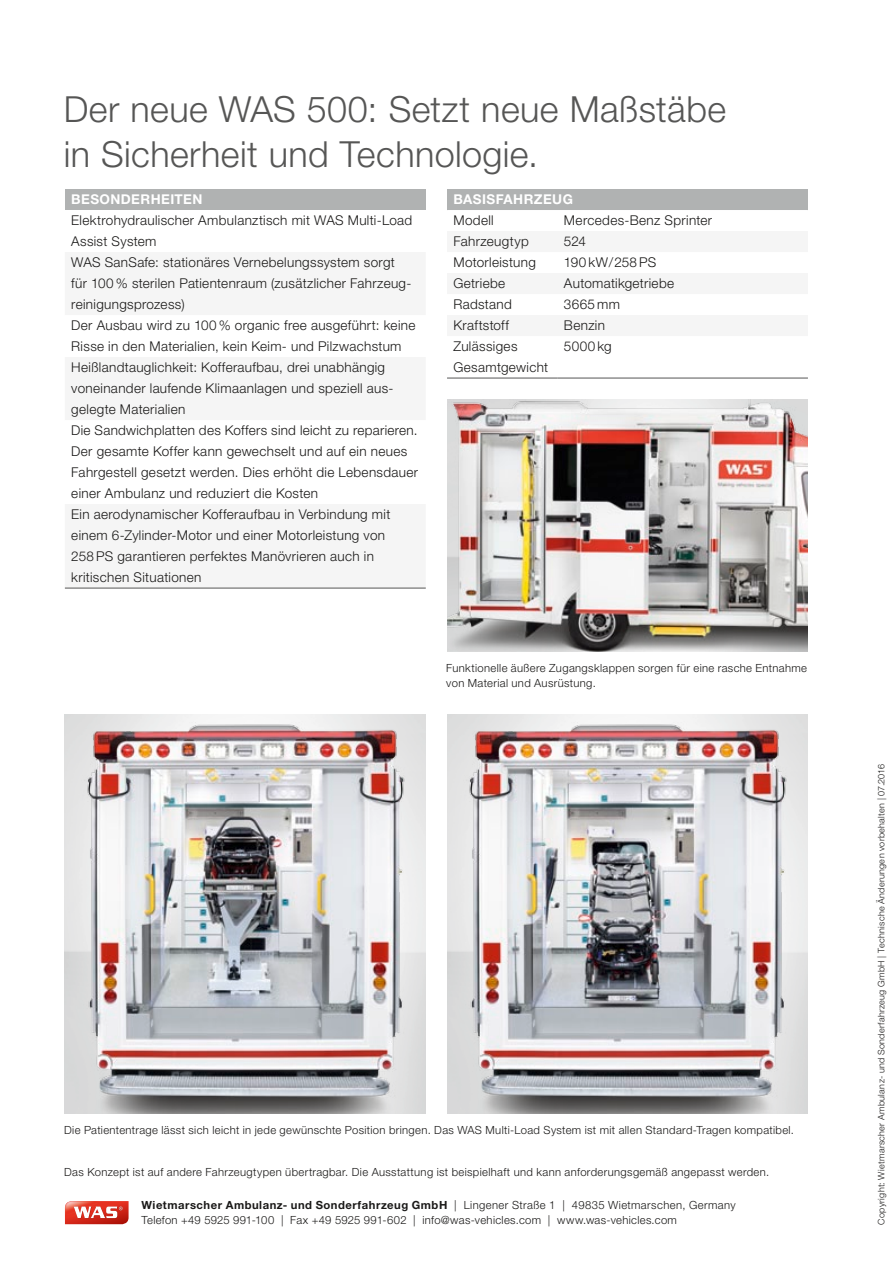
<style>
.page{position:relative;width:893px;height:1263px;background:#fff}
.page>*{position:absolute;margin:0;border:0;box-sizing:border-box;transform-origin:0 0}
.t1{font:300 36px/45px "Helvetica Neue LT Pro";letter-spacing:.01em;color:#565655}
.t2{font:300 13.5px/21px "Helvetica Neue LT Pro";letter-spacing:.025em;color:#1a1918}
.t3{font:700 13.5px "Helvetica Neue LT Pro";letter-spacing:.03em;color:#fff}
.t4{font:300 11.25px/15px "Helvetica Neue LT Pro";letter-spacing:.03em;color:#1a1918}
.t5{font:300 9px "Helvetica Neue LT Pro";letter-spacing:.035em;color:#1a1918}
.s1{font-weight:700}
</style>
<div class="page">
<svg style="left:65px;top:1201px;width:64px;height:23px"></svg>
<div style="left:447px;top:189px;width:361px;height:21px;background:#b0b2b2"></div>
<svg style="left:447px;top:377px;width:361px;height:1px"></svg>
<hr style="left:447px;top:378px;width:111px;height:1px;background:#565655">
<hr style="left:558px;top:378px;width:250px;height:1px;background:#565655">
<div style="left:65px;top:189px;width:361px;height:21px;background:#b0b2b2"></div>
<hr style="left:65px;top:588px;width:361px;height:1px;background:#565655">
<img style="left:65px;top:714px;width:361px;height:399px">
<img style="left:447px;top:714px;width:361px;height:399px">
<img style="left:447px;top:399px;width:361px;height:252px">
<h1 class="t1" style="left:64px;top:86px;width:664px">Der neue WAS 500: Setzt neue Maßstäbe in Sicherheit und Technologie.</h1>
<p class="t3" style="left:71px;top:191px;width:133px">BESONDERHEITEN</p>
<p class="t2" style="left:71px;top:210px;width:348px">Elektrohydraulischer Ambulanztisch mit WAS Multi-Load Assist System<br>WAS SanSafe: stationäres Vernebelungssystem sorgt<br>für 100 % sterilen Patientenraum (zusätzlicher Fahrzeug&shy;reinigungsprozess)<br>Der Ausbau wird zu 100 % organic free ausgeführt: keine Risse in den Materialien, kein Keim- und Pilzwachstum Heißlandtauglichkeit: Kofferaufbau, drei unabhängig voneinander laufende Klimaanlagen und speziell aus&shy;gelegte Materialien<br>Die Sandwichplatten des Koffers sind leicht zu reparieren.<br>Der gesamte Koffer kann gewechselt und auf ein neues Fahrgestell gesetzt werden. Dies erhöht die Lebensdauer einer Ambulanz und reduziert die Kosten<br>Ein aerodynamischer Kofferaufbau in Verbindung mit einem 6-Zylinder-Motor und einer Motorleistung von 258PS garantieren perfektes Manövrieren auch in kritischen Situationen</p>
<p class="t3" style="left:453px;top:191px;width:121px">BASISFAHRZEUG</p>
<p class="t2" style="left:453px;top:210px;width:42px">Modell</p>
<p class="t2" style="left:564px;top:210px;width:150px">Mercedes-Benz Sprinter</p>
<p class="t2" style="left:453px;top:231px;width:77px">Fahrzeugtyp</p>
<p class="t2" style="left:564px;top:231px;width:24px">524</p>
<p class="t2" style="left:453px;top:252px;width:84px">Motorleistung</p>
<p class="t2" style="left:564px;top:252px;width:94px">190 kW/258PS</p>
<p class="t2" style="left:453px;top:273px;width:53px">Getriebe</p>
<p class="t2" style="left:564px;top:273px;width:112px">Automatikgetriebe</p>
<p class="t2" style="left:453px;top:294px;width:60px">Radstand</p>
<p class="t2" style="left:564px;top:294px;width:57px">3665 mm</p>
<p class="t2" style="left:453px;top:315px;width:57px">Kraftstoff</p>
<p class="t2" style="left:564px;top:315px;width:42px">Benzin</p>
<p class="t2" style="left:453px;top:336px;width:96px">Zulässiges<br>Gesamtgewicht</p>
<p class="t2" style="left:564px;top:336px;width:49px">5000 kg</p>
<p class="t4" style="left:446px;top:660px;width:362px">Funktionelle äußere Zugangsklappen sorgen für eine rasche Entnahme von Material und Ausrüstung.</p>
<p class="t4" style="left:64px;top:1122px;width:731px">Die Patiententrage lässt sich leicht in jede gewünschte Position bringen. Das WAS Multi-Load System ist mit allen Standard-Tragen kompatibel.</p>
<p class="t4" style="left:64px;top:1164px;width:706px">Das Konzept ist auf andere Fahrzeugtypen übertragbar. Die Ausstattung ist beispielhaft und kann anforderungsgemäß angepasst werden.</p>
<p class="t4" style="left:141px;top:1197px;width:596px"><span class="s1">Wietmarscher Ambulanz- und Sonderfahrzeug GmbH</span> | Lingener Straße 1 | 49835 Wietmarschen, Germany<br>Telefon +49 5925 991-100 | Fax +49 5925 991-602 | info@was-vehicles.com | www.was-vehicles.com</p>
<p class="t5" style="left:876px;top:1225px;width:462px;rotate:-90deg">Copyright: Wietmarscher Ambulanz- und Sonderfahrzeug GmbH | Technische Änderungen vorbehalten | 07.2016</p>
</div>
